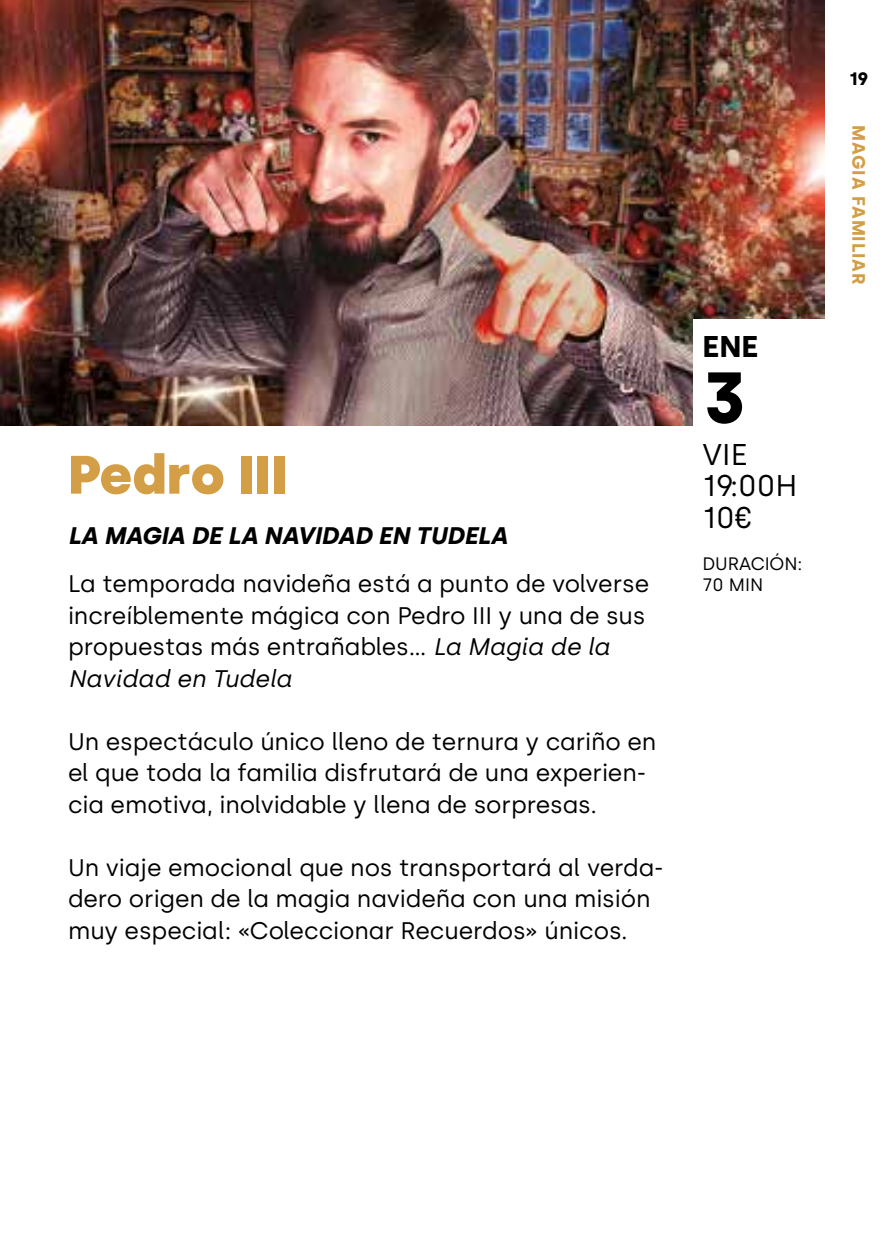
<style>
.page{position:relative;width:893px;height:1259px;background:#fff}
.page>*{position:absolute;margin:0;border:0;box-sizing:border-box;transform-origin:0 0}
.t1{font:700 72px "Silka";color:#000}
.t2{font:900 54px "Silka";color:#d39e46}
.t3{font:30px/31.5px "Silka";color:#000}
.t4{font:700 30px "Silka";color:#000}
.t5{font:24px/31.5px "Silka";letter-spacing:-.005em;color:#000}
.t6{font:italic 700 24px "Silka";color:#000}
.t7{font:18px/21px "Silka";color:#000}
.t8{font:700 18px "Silka";letter-spacing:.05em;color:#d39e46}
.t9{font:700 18px "Silka";color:#000}
.s1{font-style:italic}
</style>
<div class="page">
<img style="left:0;top:0;width:825px;height:425px">
<div style="left:694px;top:320px;width:199px;height:871px;background:#fff"></div>
<h2 class="t2" style="left:68px;top:442px;width:221px">Pedro III</h2>
<p class="t6" style="left:68px;top:521px;width:441px">LA MAGIA DE LA NAVIDAD EN TUDELA</p>
<p class="t5" style="left:68px;top:568px;width:583px">La temporada navideña está a punto de volverse increíblemente mágica con Pedro III y una de sus propuestas más entrañables... <span class="s1">La Magia de la Navidad en Tudela</span></p>
<p class="t5" style="left:68px;top:725px;width:590px">Un espectáculo único lleno de ternura y cariño en el que toda la familia disfrutará de una experien&shy;cia emotiva, inolvidable y llena de sorpresas.</p>
<p class="t5" style="left:68px;top:851px;width:597px">Un viaje emocional que nos transportará al verda&shy;dero origen de la magia navideña con una misión muy especial: «Coleccionar Recuerdos» únicos.</p>
<p class="t4" style="left:702px;top:328px;width:57px">ENE</p>
<h1 class="t1" style="left:702px;top:355px;width:45px">3</h1>
<p class="t3" style="left:702px;top:439px;width:97px">VIE<br>19:00H<br>10€</p>
<p class="t7" style="left:702px;top:553px;width:101px">DURACIÓN:<br>70 MIN</p>
<p class="t9" style="left:849px;top:68px;width:21px">19</p>
<p class="t8" style="left:870px;top:125px;width:161px;rotate:90deg">MAGIA FAMILIAR</p>
</div>
